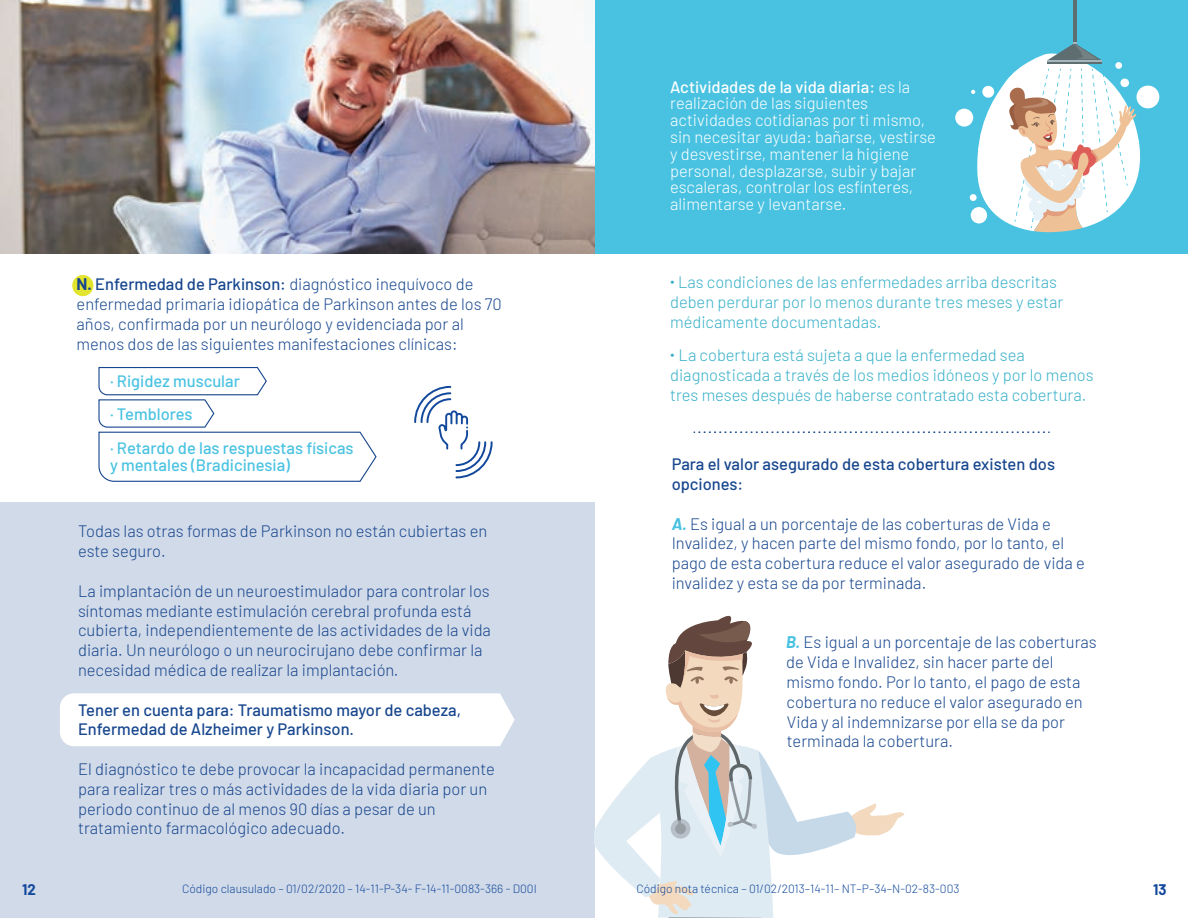
<style>
.page{position:relative;width:1188px;height:918px;background:#fff}
.page>*{position:absolute;margin:0;border:0;box-sizing:border-box;transform-origin:0 0}
.t1{font:300 16.5px/19.8px "Barlow";color:#17468e}
.t2{font:300 16.5px/19.8px "Barlow";color:#36b0c8}
.t3{font:300 16.5px/16.8px "Barlow";color:#fff}
.t4{font:500 16.5px/19.8px "Barlow";color:#17468e}
.t5{font:500 16.5px/33.6px "Barlow";color:#49c2e1}
.t6{font:700 15px "Barlow";color:#13499c}
.t7{font:300 12px "Barlow";color:#13499c}
.s1{font-weight:700}
.s2{font-weight:500}
.s3{font-weight:700;font-size:19.5px}
.s4{font-weight:700;font-style:italic;color:#49c2e1}
</style>
<div class="page">
<div style="left:72px;top:275px;width:21px;height:21px;background:#e2e42d;border-radius:50%"></div>
<div style="left:0;top:502px;width:595px;height:416px;background:#d1dae8"></div>
<img style="left:0;top:0;width:595px;height:253px">
<div style="left:595px;top:0;width:593px;height:253px;background:#49c2e1"></div>
<div style="left:60px;top:693px;width:455px;height:53px;background:#fff"></div>
<svg style="left:98px;top:367px;width:279px;height:115px"></svg>
<svg style="left:414px;top:386px;width:79px;height:92px"></svg>
<div style="left:1137px;top:86px;width:22px;height:22px;background:#fff;border-radius:50%"></div>
<div style="left:955px;top:109px;width:18px;height:18px;background:#fff;border-radius:50%"></div>
<div style="left:970px;top:194px;width:7px;height:7px;background:#fff;border-radius:50%"></div>
<hr style="left:1073px;top:0;width:3px;height:48px;background:#5d6d70">
<svg style="left:971px;top:43px;width:180px;height:189px"></svg>
<svg style="left:694px;top:431px;width:356px;height:2px"></svg>
<svg style="left:594px;top:615px;width:311px;height:303px"></svg>
<p class="t1" style="left:77px;top:273px;width:427px"><span class="s1">N.</span> <span class="s2">Enfermedad de Parkinson:</span> diagnóstico inequívoco de enfermedad primaria idiopática de Parkinson antes de los 70 años, confirmada por un neurólogo y evidenciada por al menos dos de las siguientes manifestaciones clínicas:</p>
<p class="t5" style="left:110px;top:362px;width:245px">· Rigidez muscular<br>· Temblores<br>· Retardo de las respuestas físicas</p>
<p class="t5" style="left:110px;top:446px;width:182px">y mentales (Bradicinesia)</p>
<p class="t1" style="left:78px;top:520px;width:411px">Todas las otras formas de Parkinson no están cubiertas en este seguro.</p>
<p class="t1" style="left:78px;top:580px;width:414px">La implantación de un neuroestimulador para controlar los síntomas mediante estimulación cerebral profunda está cubierta, independientemente de las actividades de la vida diaria. Un neurólogo o un neurocirujano debe confirmar la necesidad médica de realizar la implantación.</p>
<p class="t4" style="left:78px;top:699px;width:385px">Tener en cuenta para: Traumatismo mayor de cabeza,<br>Enfermedad de Alzheimer y Parkinson.</p>
<p class="t1" style="left:78px;top:758px;width:418px">El diagnóstico te debe provocar la incapacidad permanente para realizar tres o más actividades de la vida diaria por un periodo continuo de al menos 90 días a pesar de un tratamiento farmacológico adecuado.</p>
<p class="t3" style="left:670px;top:77px;width:267px"><span class="s2">Actividades de la vida diaria:</span> es la realización de las siguientes actividades cotidianas por ti mismo, sin necesitar ayuda: bañarse, vestirse y desvestirse, mantener la higiene personal, desplazarse, subir y bajar escaleras, controlar los esfínteres, alimentarse y levantarse.</p>
<p class="t2" style="left:670px;top:271px;width:395px"><span class="s3">·</span> Las condiciones de las enfermedades arriba descritas deben perdurar por lo menos durante tres meses y estar médicamente documentadas.</p>
<p class="t2" style="left:670px;top:344px;width:425px"><span class="s3">·</span> La cobertura está sujeta a que la enfermedad sea diagnosticada a través de los medios idóneos y por lo menos tres meses después de haberse contratado esta cobertura.</p>
<p class="t4" style="left:672px;top:453px;width:385px">Para el valor asegurado de esta cobertura existen dos opciones:</p>
<p class="t1" style="left:672px;top:513px;width:415px"><span class="s4">A.</span> Es igual a un porcentaje de las coberturas de Vida e Invalidez, y hacen parte del mismo fondo, por lo tanto, el pago de esta cobertura reduce el valor asegurado de vida e invalidez y esta se da por terminada.</p>
<p class="t1" style="left:786px;top:631px;width:312px"><span class="s4">B.</span> Es igual a un porcentaje de las coberturas de Vida e Invalidez, sin hacer parte del mismo fondo. Por lo tanto, el pago de esta cobertura no reduce el valor asegurado en Vida y al indemnizarse por ella se da por terminada la cobertura.</p>
<p class="t6" style="left:22px;top:879px;width:15px">12</p>
<p class="t7" style="left:182px;top:880px;width:356px">Código clausulado – 01/02/2020 – 14-11-P-34- F-14-11-0083-366 - D00I</p>
<p class="t7" style="left:637px;top:880px;width:325px">Código nota técnica – 01/02/2013–14-11– NT–P–34–N-02-83-003</p>
<p class="t6" style="left:1153px;top:879px;width:15px">13</p>
</div>
